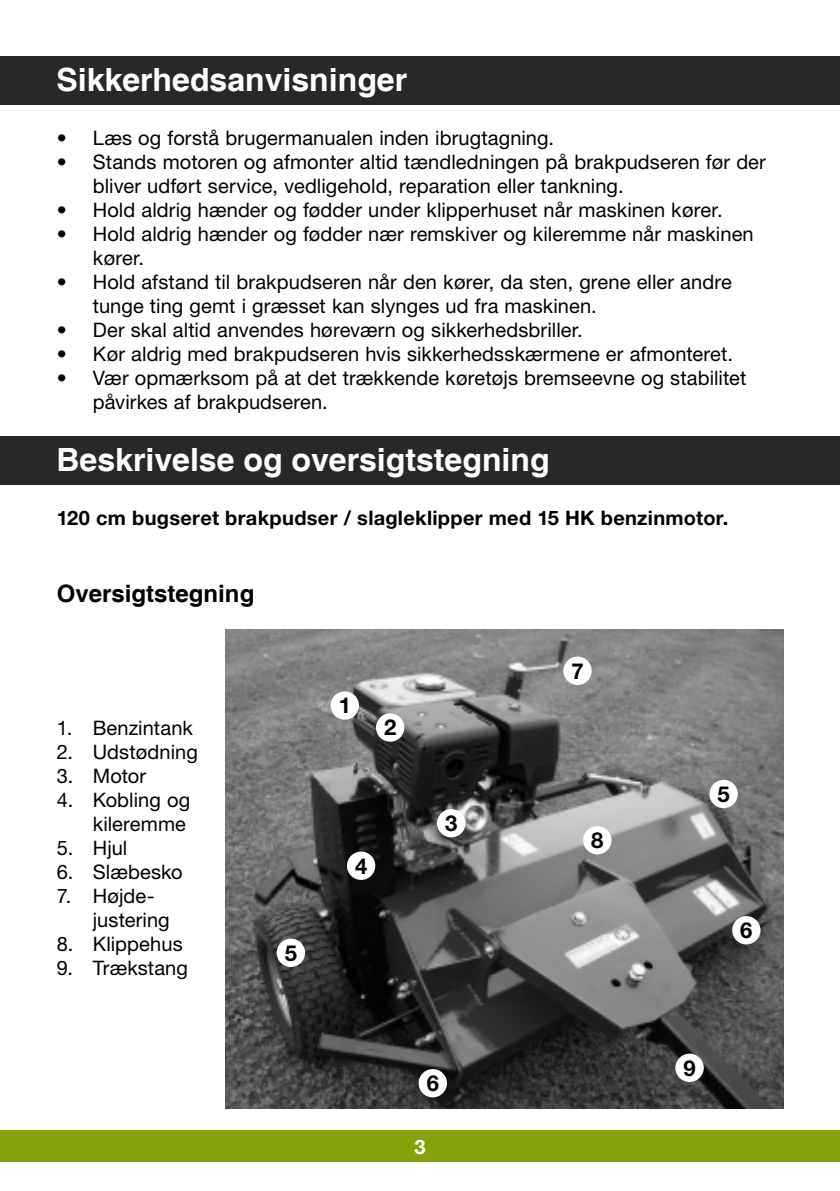
<style>
.page{position:relative;width:840px;height:1191px;background:#fff}
.page>*{position:absolute;margin:0;border:0;box-sizing:border-box;transform-origin:0 0}
.t1{font:700 32px "Helvetica";color:#fff}
.t2{font:700 24px "Helvetica";color:#000}
.t3{font:700 22px "Helvetica Neue";color:#000}
.t4{font:20px/24px "Helvetica Neue";letter-spacing:.005em;color:#000}
.t5{font:700 20px "Helvetica Neue";letter-spacing:.015em;color:#000}
.t6{font:700 20px "Helvetica Neue";color:#fff}
</style>
<div class="page">
<div style="left:0;top:1130px;width:839px;height:32px;background:#86a20b"></div>
<div style="left:0;top:57px;width:839px;height:48px;background:#282829"></div>
<div style="left:0;top:437px;width:839px;height:48px;background:#282829"></div>
<img style="left:225px;top:630px;width:557px;height:478px">
<div style="left:563px;top:656px;width:28px;height:29px;background:#fff;border-radius:50%"></div>
<div style="left:330px;top:691px;width:29px;height:28px;background:#fff;border-radius:50%"></div>
<div style="left:376px;top:713px;width:28px;height:28px;background:#fff;border-radius:50%"></div>
<div style="left:437px;top:809px;width:28px;height:28px;background:#fff;border-radius:50%"></div>
<div style="left:347px;top:851px;width:28px;height:29px;background:#fff;border-radius:50%"></div>
<div style="left:276px;top:938px;width:29px;height:29px;background:#fff;border-radius:50%"></div>
<div style="left:583px;top:826px;width:28px;height:28px;background:#fff;border-radius:50%"></div>
<div style="left:709px;top:780px;width:28px;height:28px;background:#fff;border-radius:50%"></div>
<div style="left:418px;top:1069px;width:28px;height:28px;background:#fff;border-radius:50%"></div>
<div style="left:731px;top:916px;width:29px;height:28px;background:#fff;border-radius:50%"></div>
<div style="left:675px;top:1053px;width:28px;height:29px;background:#fff;border-radius:50%"></div>
<h1 class="t1" style="left:56px;top:60px;width:352px">Sikkerhedsanvisninger</h1>
<p class="t4" style="left:57px;top:125px;width:498px">• Læs og forstå brugermanualen inden ibrugtagning.</p>
<p class="t4" style="left:93px;top:149px;width:674px;text-indent:-36px">• Stands motoren og afmonter altid tændledningen på brakpudseren før der bliver udført service, vedligehold, reparation eller tankning.</p>
<p class="t4" style="left:57px;top:197px;width:667px">• Hold aldrig hænder og fødder under klipperhuset når maskinen kører.</p>
<p class="t4" style="left:93px;top:221px;width:662px;text-indent:-36px">• Hold aldrig hænder og fødder nær remskiver og kileremme når maskinen kører.</p>
<p class="t4" style="left:93px;top:269px;width:640px;text-indent:-36px">• Hold afstand til brakpudseren når den kører, da sten, grene eller andre tunge ting gemt i græsset kan slynges ud fra maskinen.</p>
<p class="t4" style="left:57px;top:317px;width:527px">• Der skal altid anvendes høreværn og sikkerhedsbriller.</p>
<p class="t4" style="left:57px;top:341px;width:677px">• Kør aldrig med brakpudseren hvis sikkerhedsskærmene er afmonteret.</p>
<p class="t4" style="left:93px;top:365px;width:654px;text-indent:-36px">• Vær opmærksom på at det trækkende køretøjs bremseevne og stabilitet påvirkes af brakpudseren.</p>
<h1 class="t1" style="left:56px;top:440px;width:494px">Beskrivelse og oversigtstegning</h1>
<p class="t5" style="left:57px;top:505px;width:672px">120 cm bugseret brakpudser / slagleklipper med 15 HK benzinmotor.</p>
<p class="t2" style="left:57px;top:579px;width:199px">Oversigtstegning</p>
<p class="t4" style="left:57px;top:715px;width:137px">1. Benzintank</p>
<p class="t4" style="left:57px;top:739px;width:142px">2. Udstødning</p>
<p class="t4" style="left:57px;top:763px;width:91px">3. Motor</p>
<p class="t4" style="left:57px;top:787px;width:135px;text-align:right">4. Kobling og kileremme</p>
<p class="t4" style="left:57px;top:835px;width:72px">5. Hjul</p>
<p class="t4" style="left:57px;top:859px;width:127px">6. Slæbesko</p>
<p class="t4" style="left:93px;top:883px;width:78px;text-indent:-36px">7. Højde&shy;justering</p>
<p class="t4" style="left:57px;top:931px;width:127px">8. Klippehus</p>
<p class="t4" style="left:57px;top:955px;width:133px">9. Trækstang</p>
<p class="t3" style="left:285px;top:939px;width:14px">5</p>
<p class="t3" style="left:338px;top:692px;width:14px">1</p>
<p class="t3" style="left:384px;top:714px;width:14px">2</p>
<p class="t3" style="left:355px;top:852px;width:14px">4</p>
<p class="t3" style="left:445px;top:809px;width:14px">3</p>
<p class="t3" style="left:426px;top:1069px;width:14px">6</p>
<p class="t6" style="left:414px;top:1134px;width:13px">3</p>
<p class="t3" style="left:571px;top:657px;width:14px">7</p>
<p class="t3" style="left:591px;top:826px;width:14px">8</p>
<p class="t3" style="left:717px;top:780px;width:14px">5</p>
<p class="t3" style="left:739px;top:916px;width:14px">6</p>
<p class="t3" style="left:683px;top:1054px;width:14px">9</p>
</div>
